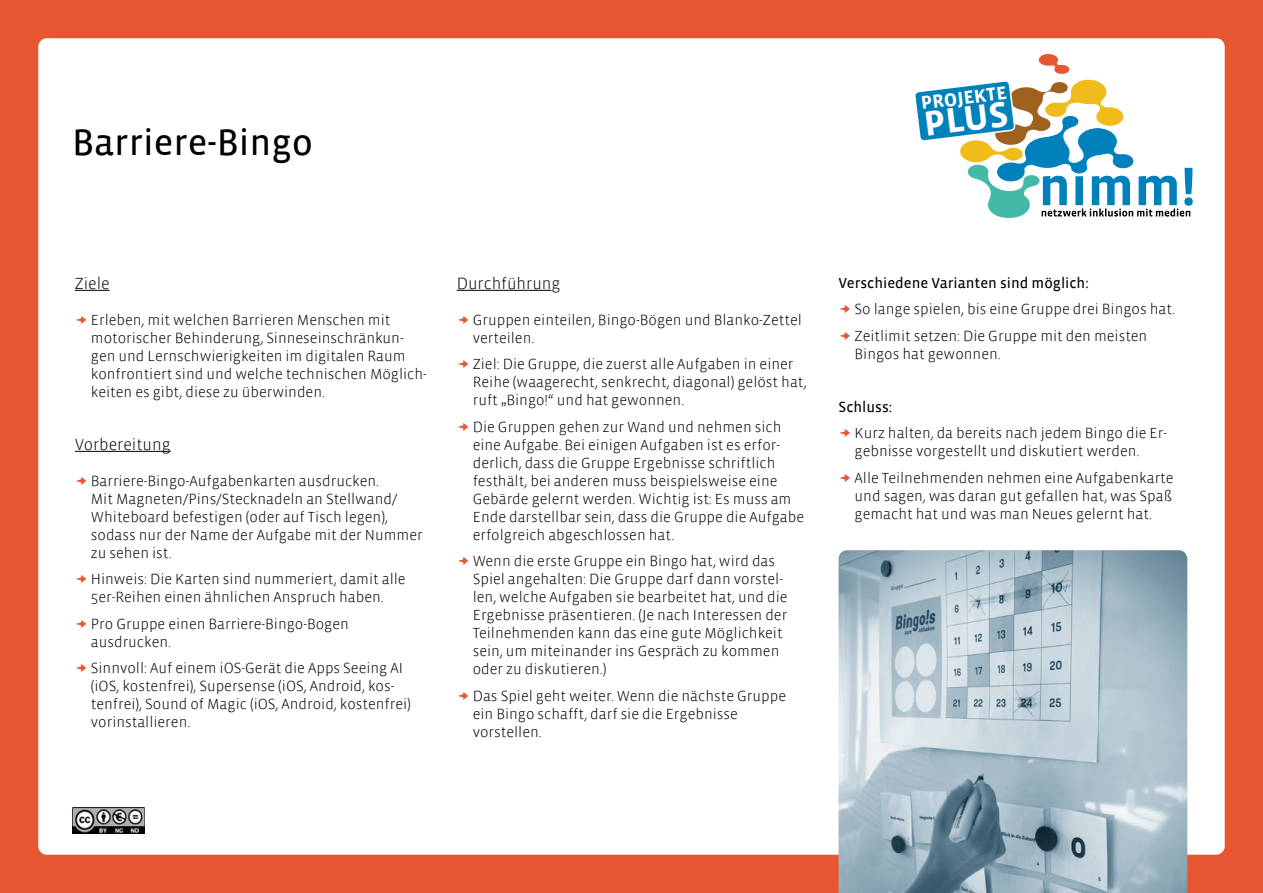
<style>
.page{position:relative;width:1263px;height:893px;background:#e65630}
.page>*{position:absolute;margin:0;border:0;box-sizing:border-box;transform-origin:0 0}
.t1{font:37.5px "Vista Sans Reg";color:#000}
.t2{font:700 36px "Vista Sans";color:#fff}
.t3{font:700 18.9px "Vista Sans";color:#fff}
.t4{font:300 16.5px "Vista Sans";color:#000}
.t5{font:300 15px/18px "Vista Sans";color:#000}
.t6{font:15px "Vista Sans Reg";color:#000}
</style>
<div class="page">
<div style="left:38px;top:38px;width:1187px;height:817px;background:#fff;border-radius:9px"></div>
<hr style="left:75px;top:290px;width:35px;height:1px;background:#000">
<hr style="left:75px;top:451px;width:96px;height:1px;background:#000">
<hr style="left:457px;top:290px;width:94px;height:1px;background:#000">
<svg style="left:915px;top:54px;width:278px;height:164px"></svg>
<svg style="left:838px;top:550px;width:349px;height:343px;background:#a9bdc8"></svg>
<img style="left:72px;top:808px;width:73px;height:25px">
<h1 class="t1" style="left:72px;top:124px;width:242px">Barriere-Bingo</h1>
<p class="t3" style="left:920px;top:94px;width:88px;rotate:-7deg">PROJEKTE</p>
<h2 class="t2" style="left:922px;top:105px;width:86px;rotate:-7deg">PLUS</h2>
<p class="t4" style="left:75px;top:275px;width:36px">Ziele</p>
<p class="t5" style="left:91px;top:311px;width:338px">Erleben, mit welchen Barrieren Menschen mit motorischer Behinderung, Sinneseinschränkun&shy;gen und Lernschwierigkeiten im digitalen Raum konfrontiert sind und welche technischen Möglich&shy;keiten es gibt, diese zu überwinden.</p>
<p class="t4" style="left:75px;top:436px;width:97px">Vorbereitung</p>
<p class="t5" style="left:91px;top:472px;width:333px">Barriere-Bingo-Aufgabenkarten ausdrucken.<br>Mit Magneten/Pins/Stecknadeln an Stellwand/ Whiteboard befestigen (oder auf Tisch legen), sodass nur der Name der Aufgabe mit der Nummer zu sehen ist.</p>
<p class="t5" style="left:91px;top:570px;width:316px">Hinweis: Die Karten sind nummeriert, damit alle<br>5er-Reihen einen ähnlichen Anspruch haben.</p>
<p class="t5" style="left:91px;top:615px;width:260px">Pro Gruppe einen Barriere-Bingo-Bogen ausdrucken.</p>
<p class="t5" style="left:91px;top:659px;width:322px">Sinnvoll: Auf einem iOS-Gerät die Apps Seeing AI (iOS, kostenfrei), Supersense (iOS, Android, kos&shy;tenfrei), Sound of Magic (iOS, Android, kostenfrei) vorinstallieren.</p>
<p class="t4" style="left:457px;top:275px;width:105px">Durchführung</p>
<p class="t5" style="left:473px;top:311px;width:331px">Gruppen einteilen, Bingo-Bögen und Blanko-Zettel verteilen.</p>
<p class="t5" style="left:473px;top:355px;width:335px">Ziel: Die Gruppe, die zuerst alle Aufgaben in einer<br>Reihe (waagerecht, senkrecht, diagonal) gelöst hat, ruft „Bingo!“ und hat gewonnen.</p>
<p class="t5" style="left:473px;top:418px;width:333px">Die Gruppen gehen zur Wand und nehmen sich eine Aufgabe. Bei einigen Aufgaben ist es erfor&shy;derlich, dass die Gruppe Ergebnisse schriftlich festhält, bei anderen muss beispielsweise eine Gebärde gelernt werden. Wichtig ist: Es muss am Ende darstellbar sein, dass die Gruppe die Aufgabe erfolgreich abgeschlossen hat.</p>
<p class="t5" style="left:473px;top:552px;width:316px">Wenn die erste Gruppe ein Bingo hat, wird das Spiel angehalten: Die Gruppe darf dann vorstel&shy;len, welche Aufgaben sie bearbeitet hat, und die Ergebnisse präsentieren. (Je nach Interessen der Teilnehmenden kann das eine gute Möglichkeit sein, um miteinander ins Gespräch zu kommen oder zu diskutieren.)</p>
<p class="t5" style="left:473px;top:687px;width:315px">Das Spiel geht weiter. Wenn die nächste Gruppe ein Bingo schafft, darf sie die Ergebnisse vorstellen.</p>
<p class="t6" style="left:838px;top:275px;width:252px">Verschiedene Varianten sind möglich:</p>
<p class="t5" style="left:855px;top:296px;width:322px;line-height:26.5px">So lange spielen, bis eine Gruppe drei Bingos hat.<br>Zeitlimit setzen: Die Gruppe mit den meisten</p>
<p class="t5" style="left:855px;top:345px;width:148px">Bingos hat gewonnen.</p>
<p class="t6" style="left:838px;top:399px;width:55px">Schluss:</p>
<p class="t5" style="left:855px;top:424px;width:314px">Kurz halten, da bereits nach jedem Bingo die Er&shy;gebnisse vorgestellt und diskutiert werden.</p>
<p class="t5" style="left:855px;top:469px;width:320px;text-align:justify">Alle Teilnehmenden nehmen eine Aufgabenkarte und sagen, was daran gut gefallen hat, was Spaß gemacht hat und was man Neues gelernt hat.</p>
</div>
